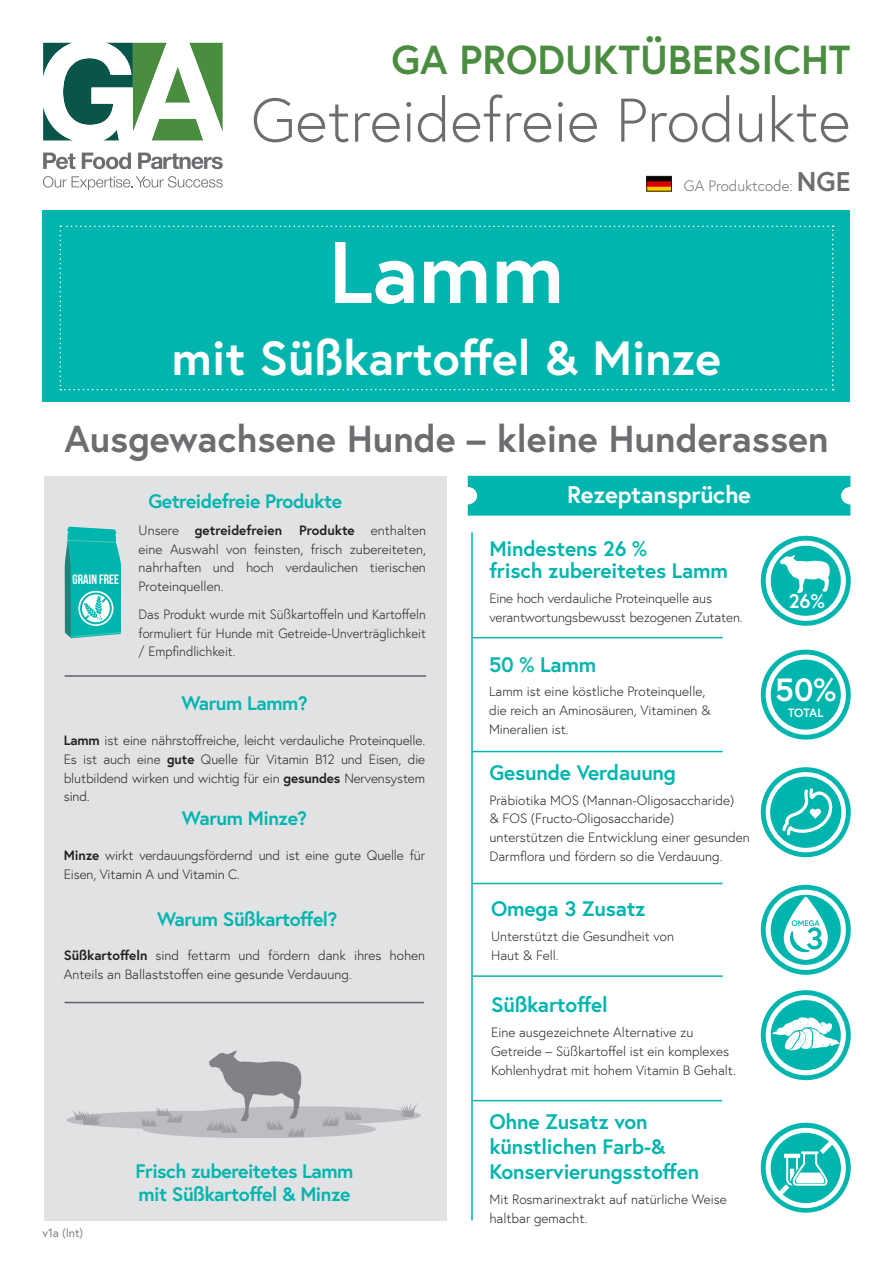
<style>
.page{position:relative;width:893px;height:1263px;background:#fff}
.page>*{position:absolute;margin:0;border:0;box-sizing:border-box;transform-origin:0 0}
.t1{font:700 87px "Europa";color:#fff}
.t2{font:300 61.5px "Europa";color:#6c6d70}
.t3{font:700 48px "Europa";color:#fff}
.t4{font:700 40.5px "Europa";color:#4b8d40}
.t5{font:700 37.5px "Europa";color:#6c6d70}
.t6{font:700 32.1px "Europa";color:#fff}
.t7{font:700 24px "Europa";letter-spacing:-.01em;color:#fff}
.t8{font:700 21px/25.2px "Europa";letter-spacing:-.01em;color:#00b5ae}
.t9{font:700 19.65px "Europa";color:#fff}
.t10{font:700 19.5px/23.4px "Europa";letter-spacing:-.025em;color:#00b5ae}
.t11{font:300 15px "Europa";color:#6c6d70}
.t12{font:300 13.5px/18.8px "Europa";color:#231f20}
.t13{font:300 13.5px/18.8px "Europa";color:#231f20;text-align:justify;scale:.96 1}
.t14{font:700 13.5px "Europa";color:#231f20}
.t15{font:700 13.5px "Bebas Neue";color:#fff}
.t16{font:12px "Europa";letter-spacing:-.01em;color:#808285}
.t17{font:700 12px "Europa";letter-spacing:-.02em;color:#fff}
.s1{font-weight:700;font-size:27px}
.s2{font-weight:300}
.s3{font-weight:700}
</style>
<div class="page">
<div style="left:43px;top:211px;width:807px;height:191px;background:#00b5ae"></div>
<svg style="left:60px;top:226px;width:774px;height:164px"></svg>
<svg style="left:43px;top:153px;width:32px;height:16px"></svg>
<svg style="left:82px;top:153px;width:49px;height:16px"></svg>
<svg style="left:138px;top:153px;width:85px;height:16px"></svg>
<svg style="left:43px;top:43px;width:180px;height:97px"></svg>
<svg style="left:43px;top:176px;width:180px;height:14px"></svg>
<hr style="left:471px;top:532px;width:2px;height:688px;background:#00b5ae">
<hr style="left:472px;top:637px;width:251px;height:1px;background:#00b5ae">
<hr style="left:472px;top:751px;width:251px;height:1px;background:#00b5ae">
<hr style="left:472px;top:883px;width:251px;height:1px;background:#00b5ae">
<hr style="left:472px;top:975px;width:251px;height:2px;background:#00b5ae">
<svg style="left:761px;top:650px;width:90px;height:90px;background:#34c3be"></svg>
<div style="left:768px;top:657px;width:75px;height:75px;background:#00b5ae;border-radius:50%"></div>
<div style="left:766px;top:654px;width:80px;height:81px;border:5px solid #fff;border-radius:50%"></div>
<div style="left:761px;top:1123px;width:90px;height:90px;background:#00b5ae;border-radius:50%"></div>
<svg style="left:766px;top:1128px;width:80px;height:80px"></svg>
<div style="left:468px;top:476px;width:382px;height:40px;background:#00b5ae"></div>
<hr style="left:471px;top:1100px;width:251px;height:1px;background:#00b5ae">
<svg style="left:761px;top:885px;width:90px;height:90px;background:#32c3bd"></svg>
<svg style="left:768px;top:892px;width:75px;height:75px"></svg>
<div style="left:766px;top:890px;width:80px;height:80px;border:5px solid #fff;border-radius:50%"></div>
<svg style="left:784px;top:897px;width:44px;height:63px"></svg>
<svg style="left:761px;top:536px;width:90px;height:90px;background:#33c3be"></svg>
<svg style="left:768px;top:543px;width:75px;height:75px;background:#24bfb9"></svg>
<div style="left:766px;top:541px;width:80px;height:80px;border:5px solid #fff;border-radius:50%"></div>
<svg style="left:780px;top:555px;width:50px;height:38px"></svg>
<svg style="left:761px;top:767px;width:90px;height:90px;background:#2bc1bb"></svg>
<svg style="left:768px;top:774px;width:76px;height:76px;background:#29c1bb"></svg>
<div style="left:766px;top:772px;width:80px;height:80px;border:5px solid #fff;border-radius:50%"></div>
<svg style="left:782px;top:788px;width:51px;height:47px"></svg>
<svg style="left:761px;top:990px;width:90px;height:90px;background:#2bc1bb"></svg>
<div style="left:766px;top:995px;width:80px;height:80px;border:5px solid #fff;border-radius:50%"></div>
<svg style="left:772px;top:1017px;width:68px;height:33px"></svg>
<div style="left:44px;top:476px;width:402px;height:744px;background:#e1e2e4"></div>
<svg style="left:65px;top:526px;width:56px;height:113px;background:#2dbbb6"></svg>
<hr style="left:65px;top:675px;width:361px;height:2px;background:#6c6d70">
<hr style="left:65px;top:1002px;width:359px;height:1px;background:#6c6d70">
<svg style="left:66px;top:1050px;width:355px;height:88px"></svg>
<img style="left:649px;top:178px;width:21px;height:11px">
<div style="left:647px;top:176px;width:25px;height:15px;border:1px solid #231f20"></div>
<h3 class="t4" style="left:391px;top:32px;width:461px">GA PRODUKTÜBERSICHT</h3>
<h2 class="t2" style="left:251px;top:82px;width:601px">Getreidefreie Produkte</h2>
<p class="t11" style="left:684px;top:177px;width:168px">GA Produktcode: <span class="s1">NGE</span></p>
<h1 class="t1" style="left:329px;top:213px;width:237px">Lamm</h1>
<h3 class="t3" style="left:172px;top:325px;width:550px">mit Süßkartoffel &amp; Minze</h3>
<h3 class="t5" style="left:64px;top:414px;width:766px">Ausgewachsene Hunde – kleine Hunderassen</h3>
<p class="t15" style="left:72px;top:572px;width:48px;rotate:-1deg">GRAIN FREE</p>
<h3 class="t10" style="left:148px;top:489px;width:195px">Getreidefreie Produkte</h3>
<p class="t14" style="left:139px;top:521px;width:145px"><span class="s2">Unsere</span> getreidefreien</p>
<p class="t12" style="left:139px;top:521px;width:289px;text-align:justify;text-indent:161px"><span class="s3">Produkte</span> enthalten eine Auswahl von feinsten, frisch zubereiteten, nahrhaften und hoch verdaulichen tierischen Proteinquellen.</p>
<p class="t13" style="left:139px;top:605px;width:301px">Das Produkt wurde mit Süßkartoffeln und Kartoffeln formuliert für Hunde mit Getreide-Unverträglichkeit / Empfindlichkeit.</p>
<h3 class="t10" style="left:181px;top:691px;width:128px">Warum Lamm?</h3>
<p class="t12" style="left:64px;top:731px;width:363px;text-align:justify"><span class="s3">Lamm</span> ist eine nährstoffreiche, leicht verdauliche Proteinquelle.<br>Es ist auch eine <span class="s3">gute</span> Quelle für Vitamin B12 und Eisen, die blutbildend wirken und wichtig für ein <span class="s3">gesundes</span> Nervensystem sind.</p>
<h3 class="t10" style="left:182px;top:806px;width:127px">Warum Minze?</h3>
<p class="t12" style="left:64px;top:846px;width:363px"><span class="s3">Minze</span> wirkt verdauungsfördernd und ist eine gute Quelle für<br>Eisen, Vitamin A und Vitamin C.</p>
<h3 class="t10" style="left:157px;top:907px;width:182px">Warum Süßkartoffel?</h3>
<p class="t12" style="left:64px;top:946px;width:363px"><span class="s3">Süßkartoffeln</span> sind fettarm und fördern dank ihres hohen<br>Anteils an Ballaststoffen eine gesunde Verdauung.</p>
<p class="t16" style="left:43px;top:1225px;width:42px">v1a (Int)</p>
<h3 class="t10" style="left:135px;top:1159px;width:220px">Frisch zubereitetes Lamm mit Süßkartoffel &amp; Minze</h3>
<h3 class="t7" style="left:567px;top:479px;width:185px">Rezeptansprüche</h3>
<h3 class="t8" style="left:489px;top:537px;width:240px;line-height:22.5px">Mindestens 26 %<br>frisch zubereitetes Lamm</h3>
<p class="t12" style="left:489px;top:589px;width:255px">Eine hoch verdauliche Proteinquelle aus verantwortungsbewusst bezogenen Zutaten.</p>
<h3 class="t9" style="left:789px;top:588px;width:38px">26%</h3>
<h3 class="t8" style="left:489px;top:651px;width:109px">50 % Lamm</h3>
<p class="t12" style="left:489px;top:682px;width:223px">Lamm ist eine köstliche Proteinquelle, die reich an Aminosäuren, Vitaminen &amp;<br>Mineralien ist.</p>
<h3 class="t8" style="left:489px;top:759px;width:188px">Gesunde Verdauung</h3>
<p class="t12" style="left:489px;top:790px;width:262px">Präbiotika MOS (Mannan-Oligosaccharide)<br>&amp; FOS (Fructo-Oligosaccharide) unterstützen die Entwicklung einer gesunden Darmflora und fördern so die Verdauung.</p>
<h3 class="t8" style="left:491px;top:896px;width:156px">Omega 3 Zusatz</h3>
<p class="t12" style="left:491px;top:927px;width:184px">Unterstützt die Gesundheit von<br>Haut &amp; Fell.</p>
<h3 class="t8" style="left:491px;top:992px;width:118px">Süßkartoffel</h3>
<p class="t12" style="left:491px;top:1023px;width:246px">Eine ausgezeichnete Alternative zu<br>Getreide – Süßkartoffel ist ein komplexes<br>Kohlenhydrat mit hohem Vitamin B Gehalt.</p>
<h3 class="t8" style="left:489px;top:1108px;width:211px">Ohne Zusatz von künstlichen Farb-&amp;<br>Konservierungsstoffen</h3>
<p class="t12" style="left:489px;top:1190px;width:239px">Mit Rosmarinextrakt auf natürliche Weise haltbar gemacht.</p>
<h3 class="t6" style="left:775px;top:668px;width:63px">50%</h3>
<p class="t17" style="left:788px;top:705px;width:37px">TOTAL</p>
</div>
